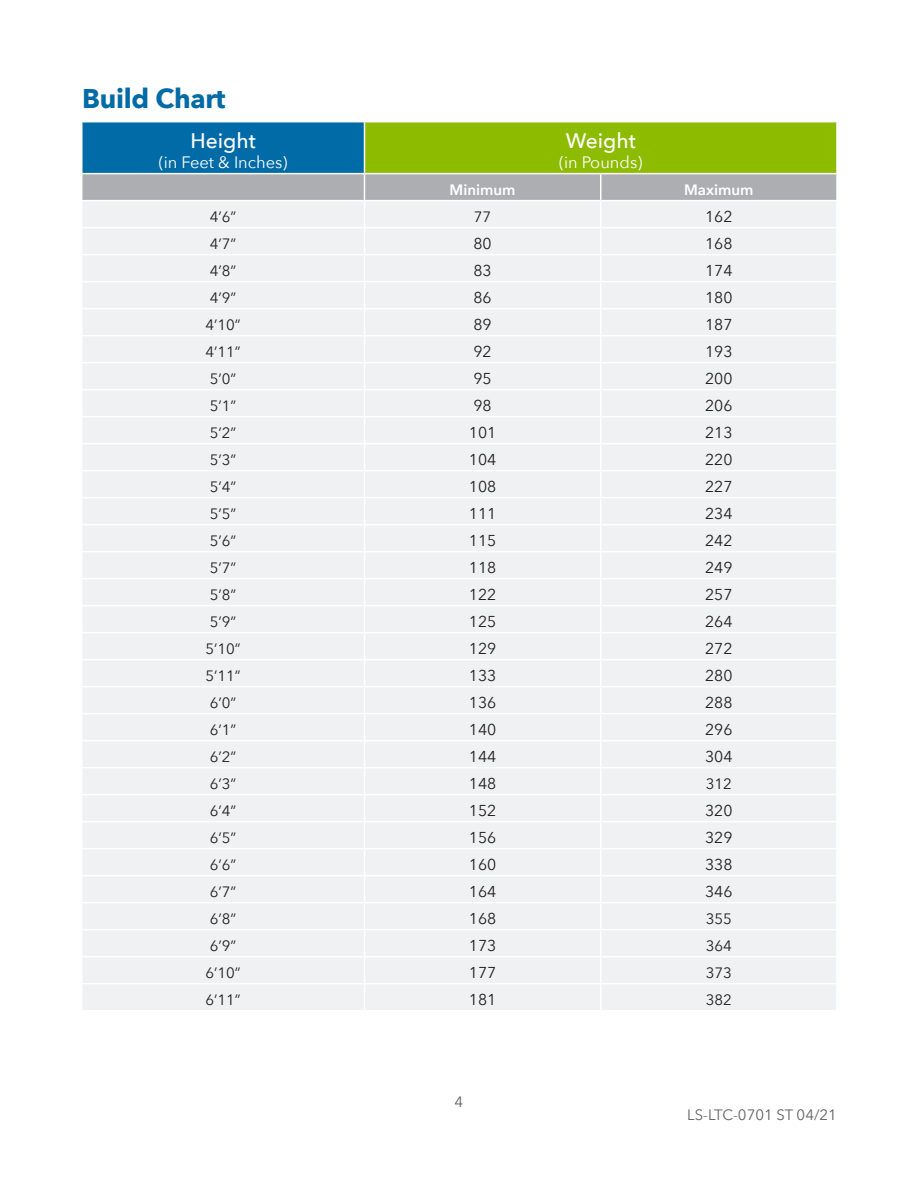
<style>
.page{position:relative;width:918px;height:1188px;background:#fff}
.page>*{position:absolute;margin:0;border:0;box-sizing:border-box;transform-origin:0 0}
.t1{font:700 27px "Avenir Next";letter-spacing:-.01em;color:#006ba7}
.Bullets{font:500 21px "Avenir Next";color:#fff}
.Bullets-2{font:16.5px "Avenir Next";color:#fff}
.Body{font:15.75px "Avenir Next";color:#231f20}
.Body-2{font:15px "Avenir Next";color:#231f20}
.t2{font:15px "Avenir Next";color:#636366}
.Body-3{font:600 15px "Avenir Next";color:#fff}
</style>
<div class="page">
<div style="left:82px;top:122px;width:282px;height:52px;background:#006ba7"></div>
<div style="left:364px;top:122px;width:473px;height:52px;background:#8dbb00"></div>
<hr style="left:836px;top:122px;width:2px;height:51px;background:#fff">
<hr style="left:364px;top:122px;width:1px;height:51px;background:#fff">
<hr style="left:81px;top:173px;width:283px;height:1px;background:#fff">
<div style="left:82px;top:174px;width:755px;height:836px;background:#f0f1f2"></div>
<hr style="left:600px;top:174px;width:2px;height:26px;background:#fff">
<hr style="left:600px;top:201px;width:2px;height:26px;background:#fff">
<hr style="left:600px;top:228px;width:2px;height:26px;background:#fff">
<hr style="left:836px;top:228px;width:2px;height:26px;background:#fff">
<hr style="left:600px;top:336px;width:2px;height:26px;background:#fff">
<hr style="left:600px;top:363px;width:2px;height:26px;background:#fff">
<hr style="left:364px;top:173px;width:237px;height:1px;background:#fff">
<hr style="left:364px;top:200px;width:237px;height:1px;background:#fff">
<hr style="left:601px;top:173px;width:237px;height:1px;background:#fff">
<hr style="left:601px;top:200px;width:237px;height:1px;background:#fff">
<hr style="left:364px;top:227px;width:237px;height:1px;background:#fff">
<hr style="left:601px;top:227px;width:237px;height:1px;background:#fff">
<hr style="left:364px;top:254px;width:237px;height:1px;background:#fff">
<hr style="left:601px;top:254px;width:237px;height:1px;background:#fff">
<hr style="left:364px;top:281px;width:237px;height:1px;background:#fff">
<hr style="left:601px;top:281px;width:237px;height:1px;background:#fff">
<hr style="left:364px;top:308px;width:237px;height:1px;background:#fff">
<hr style="left:601px;top:308px;width:237px;height:1px;background:#fff">
<hr style="left:364px;top:335px;width:237px;height:1px;background:#fff">
<hr style="left:601px;top:335px;width:237px;height:1px;background:#fff">
<hr style="left:364px;top:362px;width:237px;height:1px;background:#fff">
<hr style="left:601px;top:362px;width:237px;height:1px;background:#fff">
<hr style="left:364px;top:389px;width:237px;height:1px;background:#fff">
<hr style="left:601px;top:389px;width:237px;height:1px;background:#fff">
<hr style="left:364px;top:416px;width:237px;height:1px;background:#fff">
<hr style="left:601px;top:416px;width:237px;height:1px;background:#fff">
<p class="t1" style="left:82px;top:75px;width:145px">Build Chart</p>
<p class="Bullets" style="left:191px;top:123px;width:67px">Height</p>
<p class="Bullets-2" style="left:159px;top:148px;width:130px">(in Feet &amp; Inches)</p>
<p class="Bullets" style="left:566px;top:123px;width:71px">Weight</p>
<p class="Bullets-2" style="left:559px;top:148px;width:85px">(in Pounds)</p>
<p class="Body-3" style="left:450px;top:177px;width:67px">Minimum</p>
<p class="Body-3" style="left:684px;top:177px;width:71px">Maximum</p>
<p class="Body-2" style="left:210px;top:204px;width:28px">4’6”</p>
<p class="Body-2" style="left:474px;top:204px;width:19px">77</p>
<p class="Body" style="left:705px;top:203px;width:29px">162</p>
<p class="Body-2" style="left:210px;top:231px;width:28px">4’7”</p>
<p class="Body" style="left:473px;top:230px;width:20px">80</p>
<p class="Body" style="left:705px;top:230px;width:29px">168</p>
<p class="Body-2" style="left:210px;top:258px;width:28px">4’8”</p>
<p class="Body" style="left:473px;top:257px;width:20px">83</p>
<p class="Body" style="left:705px;top:257px;width:29px">174</p>
<p class="Body-2" style="left:210px;top:285px;width:28px">4’9”</p>
<p class="Body" style="left:473px;top:284px;width:20px">86</p>
<p class="Body" style="left:705px;top:284px;width:29px">180</p>
<p class="Body-2" style="left:206px;top:312px;width:37px">4’10”</p>
<p class="Body" style="left:473px;top:311px;width:20px">89</p>
<p class="Body" style="left:705px;top:311px;width:29px">187</p>
<p class="Body-2" style="left:206px;top:339px;width:37px">4’11”</p>
<p class="Body" style="left:473px;top:338px;width:20px">92</p>
<p class="Body" style="left:705px;top:338px;width:29px">193</p>
<p class="Body-2" style="left:210px;top:366px;width:28px">5’0”</p>
<p class="Body" style="left:473px;top:365px;width:20px">95</p>
<p class="Body" style="left:705px;top:365px;width:29px">200</p>
<p class="Body-2" style="left:210px;top:393px;width:28px">5’1”</p>
<p class="Body" style="left:473px;top:392px;width:20px">98</p>
<p class="Body" style="left:705px;top:392px;width:29px">206</p>
<p class="Body-2" style="left:210px;top:420px;width:28px">5’2”</p>
<p class="Body" style="left:469px;top:419px;width:29px">101</p>
<p class="Body" style="left:705px;top:419px;width:29px">213</p>
<p class="Body-2" style="left:210px;top:447px;width:28px">5’3”</p>
<p class="Body" style="left:469px;top:446px;width:29px">104</p>
<p class="Body" style="left:705px;top:446px;width:29px">220</p>
<p class="Body-2" style="left:210px;top:474px;width:28px">5’4”</p>
<p class="Body" style="left:469px;top:473px;width:29px">108</p>
<p class="Body" style="left:705px;top:473px;width:29px">227</p>
<p class="Body-2" style="left:210px;top:501px;width:28px">5’5”</p>
<p class="Body" style="left:469px;top:500px;width:29px">111</p>
<p class="Body" style="left:705px;top:500px;width:29px">234</p>
<p class="Body-2" style="left:210px;top:528px;width:28px">5’6”</p>
<p class="Body" style="left:469px;top:527px;width:29px">115</p>
<p class="Body" style="left:705px;top:527px;width:29px">242</p>
<p class="Body-2" style="left:210px;top:555px;width:28px">5’7”</p>
<p class="Body" style="left:469px;top:554px;width:29px">118</p>
<p class="Body" style="left:705px;top:554px;width:29px">249</p>
<p class="Body-2" style="left:210px;top:582px;width:28px">5’8”</p>
<p class="Body" style="left:469px;top:581px;width:29px">122</p>
<p class="Body" style="left:705px;top:581px;width:29px">257</p>
<p class="Body-2" style="left:210px;top:609px;width:28px">5’9”</p>
<p class="Body" style="left:469px;top:608px;width:29px">125</p>
<p class="Body" style="left:705px;top:608px;width:29px">264</p>
<p class="Body-2" style="left:206px;top:636px;width:37px">5’10”</p>
<p class="Body" style="left:469px;top:635px;width:29px">129</p>
<p class="Body" style="left:705px;top:635px;width:29px">272</p>
<p class="Body-2" style="left:206px;top:663px;width:37px">5’11”</p>
<p class="Body" style="left:469px;top:662px;width:29px">133</p>
<p class="Body" style="left:705px;top:662px;width:29px">280</p>
<p class="Body-2" style="left:210px;top:690px;width:28px">6’0”</p>
<p class="Body" style="left:469px;top:689px;width:29px">136</p>
<p class="Body" style="left:705px;top:689px;width:29px">288</p>
<p class="Body-2" style="left:210px;top:717px;width:28px">6’1”</p>
<p class="Body" style="left:469px;top:716px;width:29px">140</p>
<p class="Body" style="left:705px;top:716px;width:29px">296</p>
<p class="Body-2" style="left:210px;top:744px;width:28px">6’2”</p>
<p class="Body" style="left:469px;top:743px;width:29px">144</p>
<p class="Body" style="left:705px;top:743px;width:29px">304</p>
<p class="Body-2" style="left:210px;top:771px;width:28px">6’3”</p>
<p class="Body" style="left:469px;top:770px;width:29px">148</p>
<p class="Body-2" style="left:706px;top:771px;width:28px">312</p>
<p class="Body-2" style="left:210px;top:798px;width:28px">6’4”</p>
<p class="Body" style="left:469px;top:797px;width:29px">152</p>
<p class="Body" style="left:705px;top:797px;width:29px">320</p>
<p class="Body-2" style="left:210px;top:825px;width:28px">6’5”</p>
<p class="Body" style="left:469px;top:824px;width:29px">156</p>
<p class="Body" style="left:705px;top:824px;width:29px">329</p>
<p class="Body-2" style="left:210px;top:852px;width:28px">6’6”</p>
<p class="Body" style="left:469px;top:851px;width:29px">160</p>
<p class="Body" style="left:705px;top:851px;width:29px">338</p>
<p class="Body-2" style="left:210px;top:879px;width:28px">6’7”</p>
<p class="Body" style="left:469px;top:878px;width:29px">164</p>
<p class="Body" style="left:705px;top:878px;width:29px">346</p>
<p class="Body-2" style="left:210px;top:906px;width:28px">6’8”</p>
<p class="Body" style="left:469px;top:905px;width:29px">168</p>
<p class="Body-2" style="left:706px;top:906px;width:28px">355</p>
<p class="Body-2" style="left:210px;top:933px;width:28px">6’9”</p>
<p class="Body" style="left:469px;top:932px;width:29px">173</p>
<p class="Body-2" style="left:706px;top:933px;width:28px">364</p>
<p class="Body-2" style="left:206px;top:960px;width:37px">6’10”</p>
<p class="Body" style="left:469px;top:959px;width:29px">177</p>
<p class="Body-2" style="left:706px;top:960px;width:28px">373</p>
<p class="Body-2" style="left:206px;top:987px;width:37px">6’11”</p>
<p class="Body" style="left:469px;top:986px;width:29px">181</p>
<p class="Body-2" style="left:706px;top:987px;width:28px">382</p>
<p class="t2" style="left:455px;top:1089px;width:10px">4</p>
<p class="t2" style="left:687px;top:1102px;width:151px">LS-LTC-0701 ST 04/21</p>
</div>
